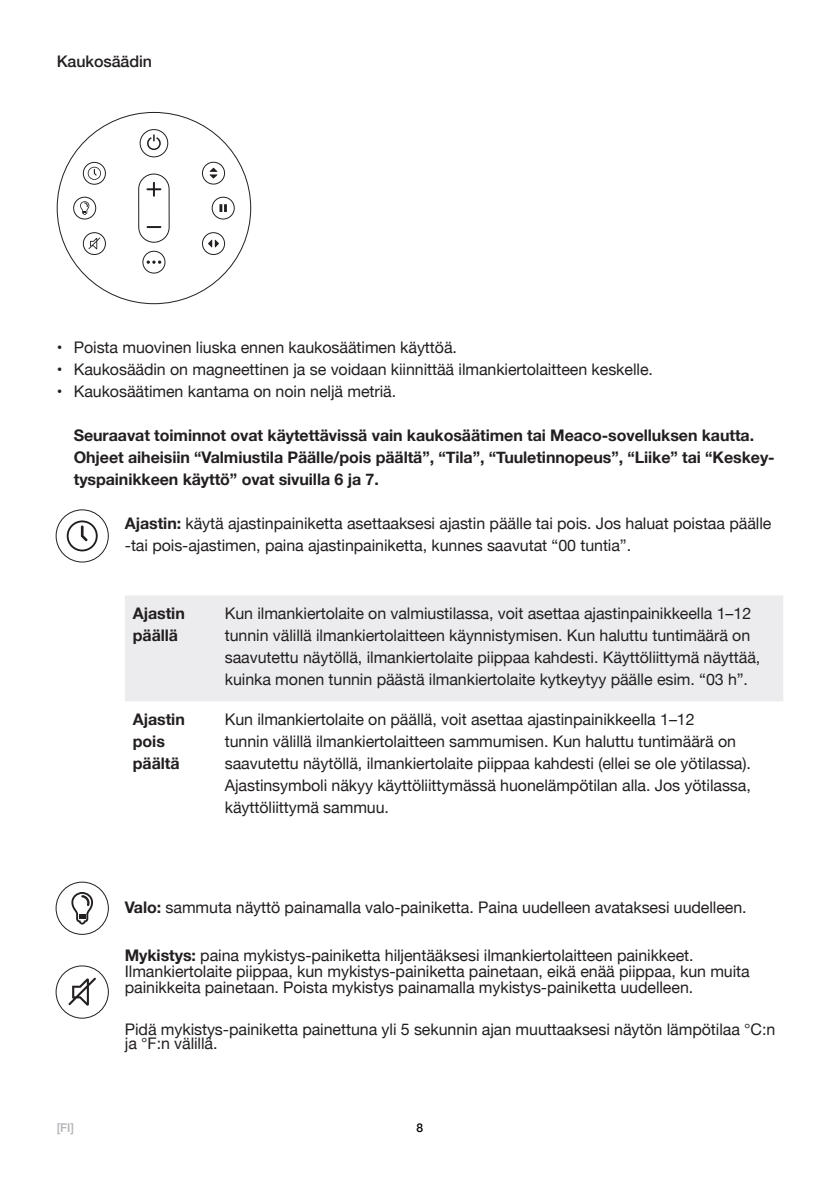
<style>
.page{position:relative;width:840px;height:1191px;background:#fff}
.page>*{position:absolute;margin:0;border:0;box-sizing:border-box;transform-origin:0 0}
.t1{font:16px/22px "Helvetica Neue";letter-spacing:-.005em;color:#231f20}
.t2{font:700 16px/22px "Helvetica Neue";letter-spacing:-.005em;color:#231f20}
.t3{font:500 16px "Helvetica Neue";letter-spacing:-.005em;color:#231f20}
.t4{font:500 12px "Helvetica Neue";color:#b2b3b7}
.t5{font:500 12px "Helvetica Neue";color:#000}
.s1{font-weight:700}
</style>
<div class="page">
<div style="left:138px;top:174px;width:31px;height:68px;border:1px solid #231f20;border-radius:15px"></div>
<svg style="left:147px;top:183px;width:13px;height:13px"></svg>
<svg style="left:147px;top:226px;width:13px;height:2px"></svg>
<div style="left:140px;top:129px;width:28px;height:28px;border:1px solid #231f20;border-radius:50%"></div>
<svg style="left:147px;top:134px;width:14px;height:16px"></svg>
<div style="left:83px;top:162px;width:23px;height:22px;border:1px solid #231f20;border-radius:50%"></div>
<svg style="left:88px;top:167px;width:13px;height:13px"></svg>
<div style="left:73px;top:197px;width:23px;height:22px;border:1px solid #231f20;border-radius:50%"></div>
<svg style="left:80px;top:201px;width:9px;height:14px"></svg>
<div style="left:83px;top:232px;width:23px;height:23px;border:1px solid #231f20;border-radius:50%"></div>
<svg style="left:88px;top:237px;width:12px;height:12px"></svg>
<div style="left:202px;top:162px;width:23px;height:22px;border:1px solid #231f20;border-radius:50%"></div>
<svg style="left:209px;top:168px;width:8px;height:11px"></svg>
<div style="left:202px;top:232px;width:23px;height:23px;border:1px solid #231f20;border-radius:50%"></div>
<svg style="left:208px;top:240px;width:11px;height:7px"></svg>
<div style="left:212px;top:197px;width:22px;height:22px;border:1px solid #231f20;border-radius:50%"></div>
<svg style="left:219px;top:204px;width:8px;height:8px"></svg>
<div style="left:143px;top:251px;width:22px;height:22px;border:1px solid #231f20;border-radius:50%"></div>
<svg style="left:146px;top:260px;width:15px;height:4px"></svg>
<div style="left:56px;top:509px;width:52px;height:53px;border:1px solid #231f20;border-radius:50%"></div>
<svg style="left:67px;top:520px;width:31px;height:31px"></svg>
<div style="left:125px;top:596px;width:657px;height:105px;background:#ececee"></div>
<div style="left:56px;top:882px;width:52px;height:52px;border:1px solid #231f20;border-radius:50%"></div>
<svg style="left:71px;top:892px;width:22px;height:32px"></svg>
<div style="left:56px;top:965px;width:52px;height:53px;border:1px solid #231f20;border-radius:50%"></div>
<svg style="left:68px;top:977px;width:28px;height:29px"></svg>
<p class="t3" style="left:57px;top:48px;width:97px">Kaukosäädin</p>
<p class="t1" style="left:57px;top:337px;width:401px">• Poista muovinen liuska ennen kaukosäätimen käyttöä.</p>
<p class="t1" style="left:57px;top:359px;width:597px">• Kaukosäädin on magneettinen ja se voidaan kiinnittää ilmankiertolaitteen keskelle.</p>
<p class="t1" style="left:57px;top:381px;width:341px">• Kaukosäätimen kantama on noin neljä metriä.</p>
<p class="t2" style="left:74px;top:424px;width:702px">Seuraavat toiminnot ovat käytettävissä vain kaukosäätimen tai Meaco-sovelluksen kautta.<br>Ohjeet aiheisiin “Valmiustila Päälle/pois päältä”, “Tila”, “Tuuletinnopeus”, “Liike” tai “Keskey&shy;tyspainikkeen käyttö” ovat sivuilla 6 ja 7.</p>
<p class="t1" style="left:125px;top:513px;width:647px"><span class="s1">Ajastin:</span> käytä ajastinpainiketta asettaaksesi ajastin päälle tai pois. Jos haluat poistaa päälle -tai pois-ajastimen, paina ajastinpainiketta, kunnes saavutat “00 tuntia”.</p>
<p class="t2" style="left:133px;top:603px;width:53px">Ajastin päällä</p>
<p class="t1" style="left:225px;top:603px;width:536px">Kun ilmankiertolaite on valmiustilassa, voit asettaa ajastinpainikkeella 1–12 tunnin välillä ilmankiertolaitteen käynnistymisen. Kun haluttu tuntimäärä on saavutettu näytöllä, ilmankiertolaite piippaa kahdesti. Käyttöliittymä näyttää, kuinka monen tunnin päästä ilmankiertolaite kytkeytyy päälle esim. “03 h”.</p>
<p class="t2" style="left:133px;top:708px;width:53px">Ajastin pois päältä</p>
<p class="t1" style="left:225px;top:709px;width:527px">Kun ilmankiertolaite on päällä, voit asettaa ajastinpainikkeella 1–12<br>tunnin välillä ilmankiertolaitteen sammumisen. Kun haluttu tuntimäärä on saavutettu näytöllä, ilmankiertolaite piippaa kahdesti (ellei se ole yötilassa).<br>Ajastinsymboli näkyy käyttöliittymässä huonelämpötilan alla. Jos yötilassa, käyttöliittymä sammuu.</p>
<p class="t1" style="left:125px;top:897px;width:623px"><span class="s1">Valo:</span> sammuta näyttö painamalla valo-painiketta. Paina uudelleen avataksesi uudelleen.</p>
<p class="t1" style="left:125px;top:948px;width:626px;line-height:16px"><span class="s1">Mykistys:</span> paina mykistys-painiketta hiljentääksesi ilmankiertolaitteen painikkeet.<br>Ilmankiertolaite piippaa, kun mykistys-painiketta painetaan, eikä enää piippaa, kun muita painikkeita painetaan. Poista mykistys painamalla mykistys-painiketta uudelleen.</p>
<p class="t1" style="left:125px;top:1023px;width:651px;line-height:14px">Pidä mykistys-painiketta painettuna yli 5 sekunnin ajan muuttaaksesi näytön lämpötilaa °C:n ja °F:n välillä.</p>
<p class="t4" style="left:57px;top:1117px;width:19px">[FI]</p>
<p class="t5" style="left:416px;top:1117px;width:8px">8</p>
</div>
